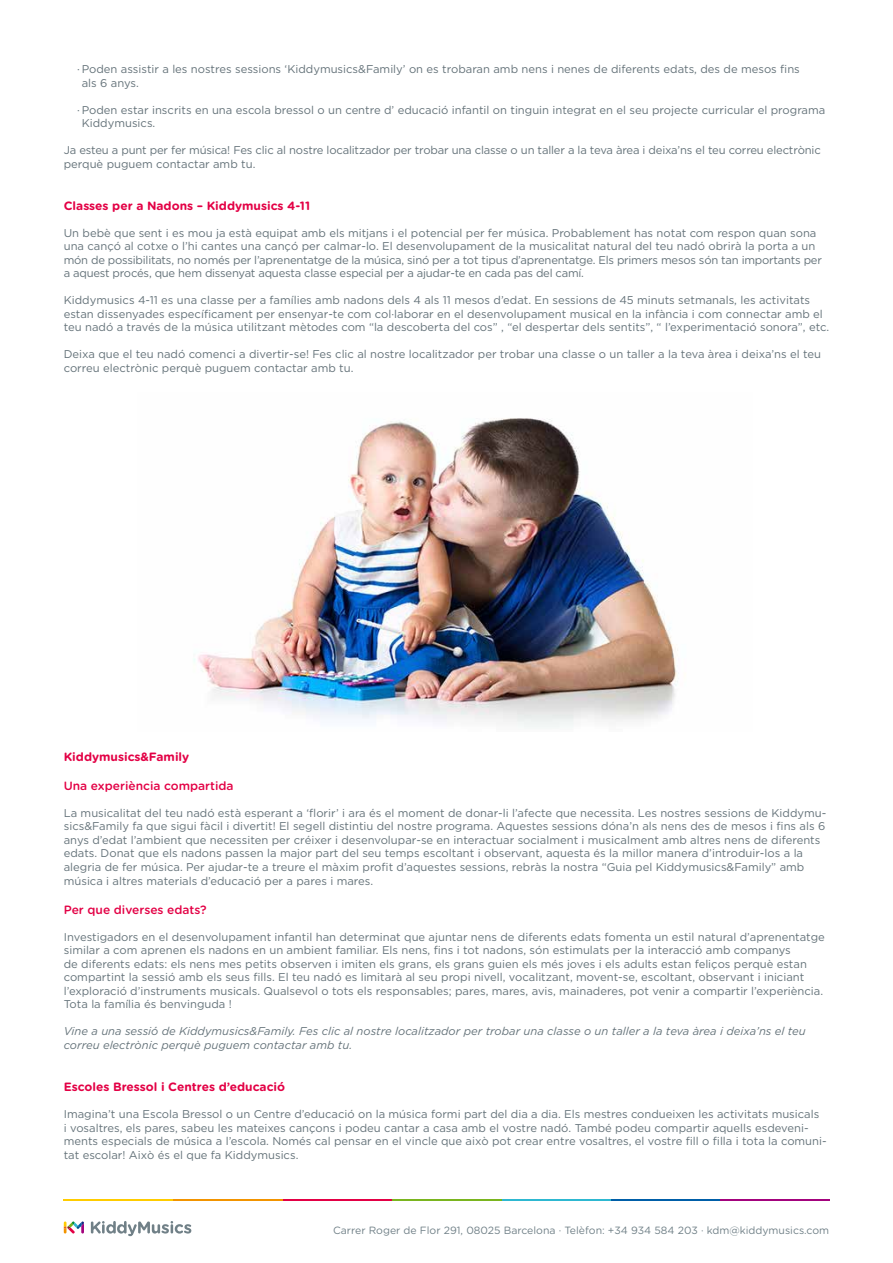
<style>
.page{position:relative;width:893px;height:1263px;background:#fff}
.page>*{position:absolute;margin:0;border:0;box-sizing:border-box;transform-origin:0 0}
.t1{font:700 12px "Gotham Rounded";color:#e30045}
.t2{font:500 12px "Gotham Rounded";color:#e30045}
.t3{font:11.25px/13.5px "Gotham HTF";color:#647279}
.t4{font:italic 11.25px/13.5px "Gotham HTF";color:#647279}
.t5{font:10.5px "Gotham Rounded";color:#708087}
</style>
<div class="page">
<svg style="left:64px;top:1221px;width:20px;height:12px"></svg>
<svg style="left:91px;top:1221px;width:100px;height:15px"></svg>
<hr style="left:64px;top:1199px;width:109px;height:1px;background:#fc0">
<hr style="left:282px;top:1199px;width:110px;height:1px;background:#e30045">
<hr style="left:610px;top:1199px;width:110px;height:1px;background:#005ea8">
<hr style="left:173px;top:1199px;width:109px;height:1px;background:#f29400">
<hr style="left:501px;top:1199px;width:109px;height:1px;background:#2eb8d1">
<hr style="left:392px;top:1199px;width:109px;height:1px;background:#7ab51f">
<hr style="left:720px;top:1199px;width:109px;height:1px;background:#a3037d">
<img style="left:193px;top:418px;width:485px;height:310px">
<p class="t3" style="left:82px;top:62px;width:720px;text-indent:-4px">·Poden assistir a les nostres sessions ‘Kiddymusics&amp;Family’ on es trobaran amb nens i nenes de diferents edats, des de mesos fins als 6 anys.</p>
<p class="t3" style="left:82px;top:103px;width:745px;text-indent:-4px">·Poden estar inscrits en una escola bressol o un centre d’ educació infantil on tinguin integrat en el seu projecte curricular el programa<br>Kiddymusics.</p>
<p class="t3" style="left:64px;top:143px;width:758px">Ja esteu a punt per fer música! Fes clic al nostre localitzador per trobar una classe o un taller a la teva àrea i deixa’ns el teu correu electrònic perquè puguem contactar amb tu.</p>
<p class="t1" style="left:64px;top:197px;width:248px">Classes per a Nadons – Kiddymusics 4-11</p>
<p class="t3" style="left:64px;top:226px;width:760px">Un bebè que sent i es mou ja està equipat amb els mitjans i el potencial per fer música. Probablement has notat com respon quan sona una cançó al cotxe o l’hi cantes una cançó per calmar-lo. El desenvolupament de la musicalitat natural del teu nadó obrirà la porta a un món de possibilitats, no només per l’aprenentatge de la música, sinó per a tot tipus d’aprenentatge. Els primers mesos són tan importants per a aquest procés, que hem dissenyat aquesta classe especial per a ajudar-te en cada pas del camí.</p>
<p class="t3" style="left:64px;top:294px;width:767px">Kiddymusics 4-11 es una classe per a famílies amb nadons dels 4 als 11 mesos d’edat. En sessions de 45 minuts setmanals, les activitats estan dissenyades específicament per ensenyar-te com col·laborar en el desenvolupament musical en la infància i com connectar amb el teu nadó a través de la música utilitzant mètodes com “la descoberta del cos” , “el despertar dels sentits”, “ l’experimentació sonora”, etc.</p>
<p class="t3" style="left:64px;top:348px;width:759px">Deixa que el teu nadó comenci a divertir-se! Fes clic al nostre localitzador per trobar una classe o un taller a la teva àrea i deixa’ns el teu correu electrònic perquè puguem contactar amb tu.</p>
<p class="t1" style="left:64px;top:748px;width:127px">Kiddymusics&amp;Family</p>
<p class="t2" style="left:64px;top:777px;width:171px">Una experiència compartida</p>
<p class="t3" style="left:64px;top:806px;width:764px">La musicalitat del teu nadó està esperant a ‘florir’ i ara és el moment de donar-li l’afecte que necessita. Les nostres sessions de Kiddymu&shy;sics&amp;Family fa que sigui fàcil i divertit! El segell distintiu del nostre programa. Aquestes sessions dóna’n als nens des de mesos i fins als 6 anys d’edat l’ambient que necessiten per créixer i desenvolupar-se en interactuar socialment i musicalment amb altres nens de diferents edats. Donat que els nadons passen la major part del seu temps escoltant i observant, aquesta és la millor manera d’introduir-los a la alegria de fer música. Per ajudar-te a treure el màxim profit d’aquestes sessions, rebràs la nostra “Guia pel Kiddymusics&amp;Family” amb música i altres materials d’educació per a pares i mares.</p>
<p class="t2" style="left:64px;top:901px;width:144px">Per que diverses edats?</p>
<p class="t3" style="left:64px;top:930px;width:762px">Investigadors en el desenvolupament infantil han determinat que ajuntar nens de diferents edats fomenta un estil natural d’aprenentatge similar a com aprenen els nadons en un ambient familiar. Els nens, fins i tot nadons, són estimulats per la interacció amb companys<br>de diferents edats: els nens mes petits observen i imiten els grans, els grans guien els més joves i els adults estan feliços perquè estan compartint la sessió amb els seus fills. El teu nadó es limitarà al seu propi nivell, vocalitzant, movent-se, escoltant, observant i iniciant l’exploració d’instruments musicals. Qualsevol o tots els responsables; pares, mares, avis, mainaderes, pot venir a compartir l’experiència.<br>Tota la família és benvinguda !</p>
<p class="t4" style="left:64px;top:1024px;width:743px">Vine a una sessió de Kiddymusics&amp;Family. Fes clic al nostre localitzador per trobar una classe o un taller a la teva àrea i deixa’ns el teu correu electrònic perquè puguem contactar amb tu.</p>
<p class="t1" style="left:64px;top:1078px;width:223px">Escoles Bressol i Centres d’educació</p>
<p class="t3" style="left:64px;top:1107px;width:764px">Imagina’t una Escola Bressol o un Centre d’educació on la música formi part del dia a dia. Els mestres condueixen les activitats musicals<br>i vosaltres, els pares, sabeu les mateixes cançons i podeu cantar a casa amb el vostre nadó. També podeu compartir aquells esdeveni&shy;ments especials de música a l’escola. Només cal pensar en el vincle que això pot crear entre vosaltres, el vostre fill o filla i tota la comuni&shy;tat escolar! Això és el que fa Kiddymusics.</p>
<p class="t5" style="left:333px;top:1222px;width:498px">Carrer Roger de Flor 291, 08025 Barcelona · Telèfon: +34 934 584 203 · kdm@kiddymusics.com</p>
</div>
